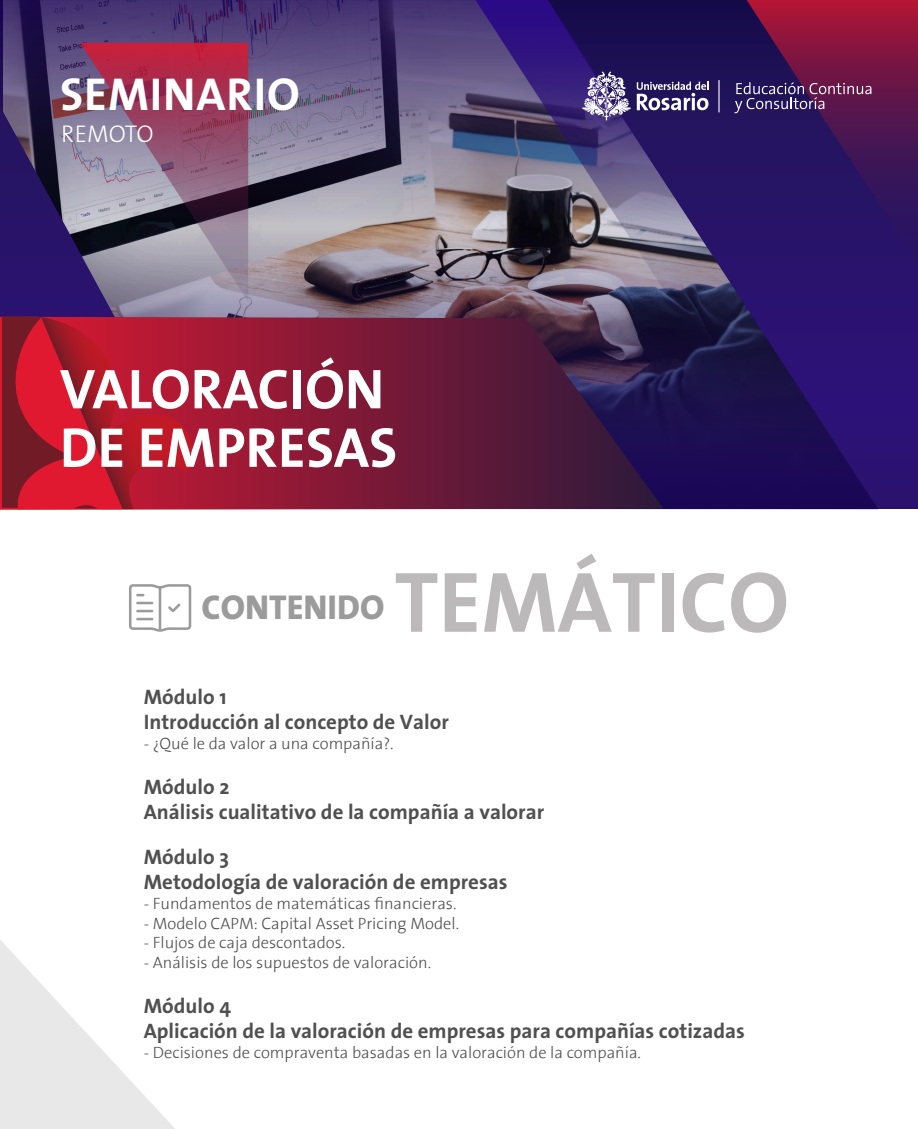
<style>
.page{position:relative;width:918px;height:1129px;background:#fff}
.page>*{position:absolute;margin:0;border:0;box-sizing:border-box;transform-origin:0 0}
.t1{font:700 86.55px "The Sans";color:#bbb9b9}
.t2{font:700 56.55px/58.5px "The Sans";color:#fff}
.t3{font:700 46.35px "The Sans";letter-spacing:.02em;color:#fff}
.t4{font:800 34.65px "The Sans";color:#9b9b9b}
.t5{font:300 24.3px "The Sans";letter-spacing:-.01em;color:#fff}
.t6{font:700 21px/25.2px "The Sans";color:#515050}
.t7{font:300 16.5px "The Sans";color:#515050}
</style>
<div class="page">
<svg style="left:0;top:0;width:878px;height:509px;background:#524475"></svg>
<svg style="left:80px;top:43px;width:168px;height:259px;background:#90627a"></svg>
<svg style="left:0;top:317px;width:664px;height:193px;background:#5c1b3d"></svg>
<img style="left:475px;top:0;width:284px;height:326px">
<svg style="left:747px;top:0;width:171px;height:264px;background:#4a1455"></svg>
<svg style="left:637px;top:82px;width:72px;height:28px"></svg>
<svg style="left:582px;top:71px;width:49px;height:49px"></svg>
<svg style="left:735px;top:82px;width:136px;height:31px;background:#5c386c"></svg>
<hr style="left:718px;top:80px;width:2px;height:32px;background:#fff">
<svg style="left:0;top:940px;width:175px;height:189px"></svg>
<svg style="left:2px;top:317px;width:308px;height:192px;background:#aa192f"></svg>
<svg style="left:129px;top:584px;width:62px;height:48px"></svg>
<h3 class="t3" style="left:60px;top:56px;width:241px">SEMINARIO</h3>
<h3 class="t5" style="left:61px;top:114px;width:94px">REMOTO</h3>
<h2 class="t2" style="left:60px;top:358px;width:339px">VALORACIÓN<br>DE EMPRESAS</h2>
<h3 class="t4" style="left:201px;top:578px;width:184px">CONTENIDO</h3>
<h1 class="t1" style="left:395px;top:530px;width:396px">TEMÁTICO</h1>
<p class="t6" style="left:144px;top:683px;width:307px">Módulo 1<br>Introducción al concepto de Valor</p>
<p class="t7" style="left:144px;top:729px;width:251px">- ¿Qué le da valor a una compañía?.</p>
<p class="t6" style="left:144px;top:773px;width:402px">Módulo 2<br>Análisis cualitativo de la compañía a valorar</p>
<p class="t6" style="left:144px;top:843px;width:365px">Módulo 3<br>Metodología de valoración de empresas</p>
<p class="t7" style="left:144px;top:889px;width:314px">- Fundamentos de matemáticas financieras.</p>
<p class="t7" style="left:144px;top:909px;width:317px">- Modelo CAPM: Capital Asset Pricing Model.</p>
<p class="t7" style="left:144px;top:929px;width:203px">- Flujos de caja descontados.</p>
<p class="t7" style="left:144px;top:949px;width:289px">- Análisis de los supuestos de valoración.</p>
<p class="t6" style="left:144px;top:993px;width:603px">Módulo 4<br>Aplicación de la valoración de empresas para compañías cotizadas</p>
<p class="t7" style="left:144px;top:1039px;width:499px">- Decisiones de compraventa basadas en la valoración de la compañía.</p>
</div>
